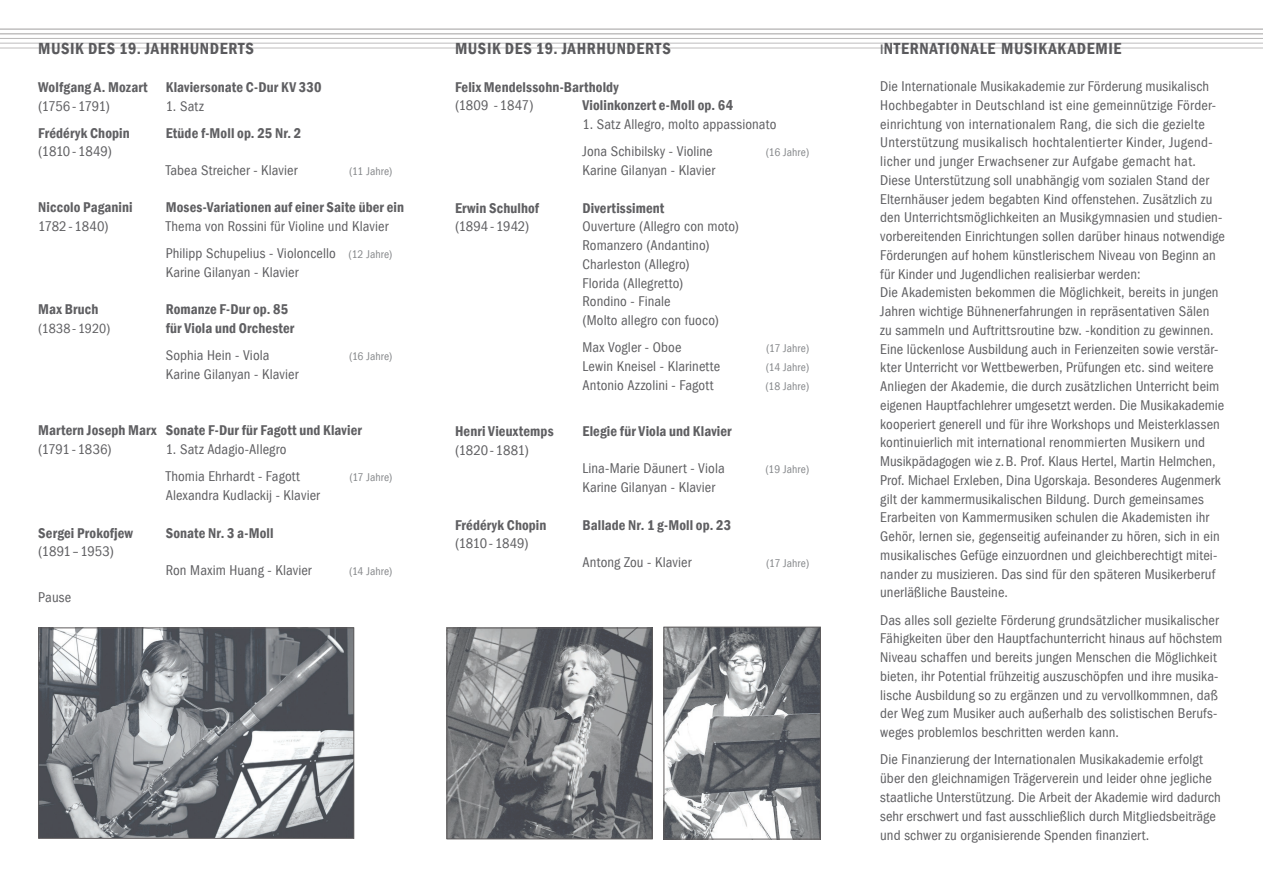
<style>
.page{position:relative;width:1263px;height:893px;background:#fff}
.page>*{position:absolute;margin:0;border:0;box-sizing:border-box;transform-origin:0 0}
.t1{font:600 condensed 16.5px "Franklin Gothic";letter-spacing:.035em;color:#5a5a5d}
.t2{font:condensed 14.55px/18.8px "Franklin Gothic";letter-spacing:.005em;color:#5f5f62}
.t3{font:600 condensed 14.55px "Franklin Gothic";letter-spacing:.01em;color:#5f5f62}
.t4{font:condensed 14.55px "Franklin Gothic";letter-spacing:-.02em;color:#5f5f62}
.t5{font:condensed 14.55px "Franklin Gothic";letter-spacing:-.025em;color:#5f5f62}
.t6{font:condensed 14.55px "Franklin Gothic";letter-spacing:-.015em;color:#5f5f62}
.t7{font:condensed 13.95px "Franklin Gothic";color:#5f5f62}
.t8{font:condensed 11.55px "Franklin Gothic";letter-spacing:.01em;color:#86888b}
.s1{font-size:11.55px;color:#86888b}
.s2{font-family:"Franklin Gothic Cond";font-weight:700;font-stretch:normal;font-size:14.25px;color:#6c6d70}
</style>
<div class="page">
<hr style="left:0;top:29px;width:1263px;height:1px;background:#231f20">
<hr style="left:0;top:34px;width:1263px;height:1px;background:#231f20">
<hr style="left:0;top:43px;width:1263px;height:1px;background:#231f20">
<hr style="left:0;top:48px;width:1263px;height:1px;background:#231f20">
<hr style="left:0;top:38px;width:1263px;height:1px;background:#231f20">
<img style="left:40px;top:629px;width:312px;height:208px">
<div style="left:38px;top:627px;width:316px;height:212px;border:1px solid #231f20"></div>
<img style="left:448px;top:629px;width:203px;height:208px">
<div style="left:446px;top:627px;width:207px;height:212px;border:1px solid #231f20"></div>
<img style="left:666px;top:629px;width:153px;height:208px">
<div style="left:664px;top:627px;width:157px;height:212px;border:1px solid #231f20"></div>
<p class="t1" style="left:38px;top:38px;width:217px">MUSIK DES 19. JAHRHUNDERTS</p>
<p class="t3" style="left:38px;top:77px;width:285px">Wolfgang A. Mozart Klaviersonate C-Dur KV 330</p>
<p class="t5" style="left:38px;top:98px;width:73px">(1756-1791)</p>
<p class="t2" style="left:166px;top:97px;width:39px">1. Satz</p>
<p class="t3" style="left:38px;top:123px;width:93px">Frédéryk Chopin</p>
<p class="t3" style="left:166px;top:123px;width:137px">Etüde f-Moll op. 25 Nr. 2</p>
<p class="t4" style="left:38px;top:143px;width:75px">(1810-1849)</p>
<p class="t2" style="left:166px;top:161px;width:133px">Tabea Streicher - Klavier</p>
<p class="t8" style="left:349px;top:165px;width:45px">(11 Jahre)</p>
<p class="t3" style="left:38px;top:198px;width:96px">Niccolo Paganini</p>
<p class="t3" style="left:166px;top:198px;width:240px">Moses-Variationen auf einer Saite über ein</p>
<p class="t2" style="left:38px;top:217px;width:72px">1782-1840)</p>
<p class="t2" style="left:166px;top:213px;width:228px;line-height:27.3px">Thema von Rossini für Violine und Klavier<br>Philipp Schupelius - Violoncello <span class="s1">(12 Jahre)</span></p>
<p class="t2" style="left:166px;top:263px;width:134px">Karine Gilanyan - Klavier</p>
<p class="t3" style="left:38px;top:300px;width:62px">Max Bruch</p>
<p class="t3" style="left:166px;top:300px;width:124px">Romanze F-Dur op. 85</p>
<p class="t7" style="left:38px;top:321px;width:74px">(1838-1920)</p>
<p class="t3" style="left:166px;top:318px;width:130px">für Viola und Orchester</p>
<p class="t2" style="left:166px;top:346px;width:105px">Sophia Hein - Viola</p>
<p class="t8" style="left:349px;top:350px;width:45px">(16 Jahre)</p>
<p class="t2" style="left:166px;top:365px;width:134px">Karine Gilanyan - Klavier</p>
<p class="t3" style="left:38px;top:421px;width:325px">Martern Joseph Marx Sonate F-Dur für Fagott und Klavier</p>
<p class="t6" style="left:38px;top:441px;width:75px">(1791-1836)</p>
<p class="t2" style="left:166px;top:436px;width:136px;line-height:27.3px">1. Satz Adagio-Allegro<br>Thomia Ehrhardt - Fagott</p>
<p class="t8" style="left:349px;top:471px;width:45px">(17 Jahre)</p>
<p class="t2" style="left:166px;top:486px;width:156px">Alexandra Kudlackij - Klavier</p>
<p class="t3" style="left:38px;top:523px;width:96px">Sergei Prokofjew</p>
<p class="t3" style="left:166px;top:523px;width:109px">Sonate Nr. 3 a-Moll</p>
<p class="t2" style="left:38px;top:542px;width:77px">(1891–1953)</p>
<p class="t2" style="left:166px;top:561px;width:147px">Ron Maxim Huang - Klavier</p>
<p class="t8" style="left:349px;top:565px;width:45px">(14 Jahre)</p>
<p class="t2" style="left:38px;top:588px;width:34px">Pause</p>
<p class="t1" style="left:455px;top:38px;width:217px">MUSIK DES 19. JAHRHUNDERTS</p>
<p class="t3" style="left:455px;top:77px;width:165px">Felix Mendelssohn-Bartholdy</p>
<p class="t2" style="left:455px;top:96px;width:80px">(1809 -1847)</p>
<p class="t3" style="left:582px;top:96px;width:152px">Violinkonzert e-Moll op. 64</p>
<p class="t2" style="left:582px;top:111px;width:195px;line-height:27.3px">1. Satz Allegro, molto appassionato<br>Jona Schibilsky - Violine</p>
<p class="t8" style="left:766px;top:146px;width:45px">(16 Jahre)</p>
<p class="t2" style="left:582px;top:161px;width:134px">Karine Gilanyan - Klavier</p>
<p class="t3" style="left:455px;top:198px;width:86px">Erwin Schulhof</p>
<p class="t3" style="left:582px;top:198px;width:83px">Divertissiment</p>
<p class="t2" style="left:455px;top:217px;width:76px">(1894-1942)</p>
<p class="t2" style="left:582px;top:217px;width:158px">Ouverture (Allegro con moto)<br>Romanzero (Andantino)<br>Charleston (Allegro)<br>Florida (Allegretto)<br>Rondino - Finale<br>(Molto allegro con fuoco)</p>
<p class="t2" style="left:582px;top:338px;width:100px">Max Vogler - Oboe</p>
<p class="t8" style="left:766px;top:342px;width:45px">(17 Jahre)</p>
<p class="t2" style="left:582px;top:357px;width:139px">Lewin Kneisel - Klarinette</p>
<p class="t8" style="left:766px;top:361px;width:45px">(14 Jahre)</p>
<p class="t2" style="left:582px;top:376px;width:132px">Antonio Azzolini - Fagott</p>
<p class="t8" style="left:765px;top:380px;width:45px">(18 Jahre)</p>
<p class="t3" style="left:455px;top:421px;width:100px">Henri Vieuxtemps</p>
<p class="t3" style="left:582px;top:421px;width:151px">Elegie für Viola und Klavier</p>
<p class="t2" style="left:455px;top:441px;width:75px">(1820-1881)</p>
<p class="t2" style="left:582px;top:459px;width:144px">Lina-Marie Däunert - Viola</p>
<p class="t8" style="left:765px;top:463px;width:45px">(19 Jahre)</p>
<p class="t2" style="left:582px;top:478px;width:134px">Karine Gilanyan - Klavier</p>
<p class="t3" style="left:455px;top:515px;width:93px">Frédéryk Chopin</p>
<p class="t3" style="left:582px;top:515px;width:150px">Ballade Nr. 1 g-Moll op. 23</p>
<p class="t4" style="left:455px;top:535px;width:75px">(1810-1849)</p>
<p class="t2" style="left:582px;top:553px;width:110px">Antong Zou - Klavier</p>
<p class="t8" style="left:766px;top:557px;width:45px">(17 Jahre)</p>
<p class="t1" style="left:880px;top:37px;width:242px"><span class="s2">I</span>NTERNATIONALE MUSIKAKADEMIE</p>
<p class="t2" style="left:880px;top:77px;width:346px">Die Internationale Musikakademie zur Förderung musikalisch Hochbegabter in Deutschland ist eine gemeinnützige Förder&shy;einrichtung von internationalem Rang, die sich die gezielte Unterstützung musikalisch hochtalentierter Kinder, Jugend&shy;licher und junger Erwachsener zur Aufgabe gemacht hat.<br>Diese Unterstützung soll unabhängig vom sozialen Stand der Elternhäuser jedem begabten Kind offenstehen. Zusätzlich zu den Unterrichtsmöglichkeiten an Musikgymnasien und studien&shy;vorbereitenden Einrichtungen sollen darüber hinaus notwendige Förderungen auf hohem künstlerischem Niveau von Beginn an für Kinder und Jugendlichen realisierbar werden:<br>Die Akademisten bekommen die Möglichkeit, bereits in jungen Jahren wichtige Bühnenerfahrungen in repräsentativen Sälen<br>zu sammeln und Auftrittsroutine bzw. -kondition zu gewinnen.<br>Eine lückenlose Ausbildung auch in Ferienzeiten sowie verstär&shy;kter Unterricht vor Wettbewerben, Prüfungen etc. sind weitere Anliegen der Akademie, die durch zusätzlichen Unterricht beim eigenen Hauptfachlehrer umgesetzt werden. Die Musikakademie kooperiert generell und für ihre Workshops und Meisterklassen kontinuierlich mit international renommierten Musikern und Musikpädagogen wie z.B. Prof. Klaus Hertel, Martin Helmchen, Prof. Michael Erxleben, Dina Ugorskaja. Besonderes Augenmerk gilt der kammermusikalischen Bildung. Durch gemeinsames Erarbeiten von Kammermusiken schulen die Akademisten ihr Gehör, lernen sie, gegenseitig aufeinander zu hören, sich in ein musikalisches Gefüge einzuordnen und gleichberechtigt mitei&shy;nander zu musizieren. Das sind für den späteren Musikerberuf unerläßliche Bausteine.</p>
<p class="t2" style="left:880px;top:611px;width:344px">Das alles soll gezielte Förderung grundsätzlicher musikalischer Fähigkeiten über den Hauptfachunterricht hinaus auf höchstem Niveau schaffen und bereits jungen Menschen die Möglichkeit bieten, ihr Potential frühzeitig auszuschöpfen und ihre musika&shy;lische Ausbildung so zu ergänzen und zu vervollkommnen, daß der Weg zum Musiker auch außerhalb des solistischen Berufs&shy;weges problemlos beschritten werden kann.</p>
<p class="t2" style="left:880px;top:750px;width:342px">Die Finanzierung der Internationalen Musikakademie erfolgt über den gleichnamigen Trägerverein und leider ohne jegliche staatliche Unterstützung. Die Arbeit der Akademie wird dadurch sehr erschwert und fast ausschließlich durch Mitgliedsbeiträge und schwer zu organisierende Spenden finanziert.</p>
</div>
